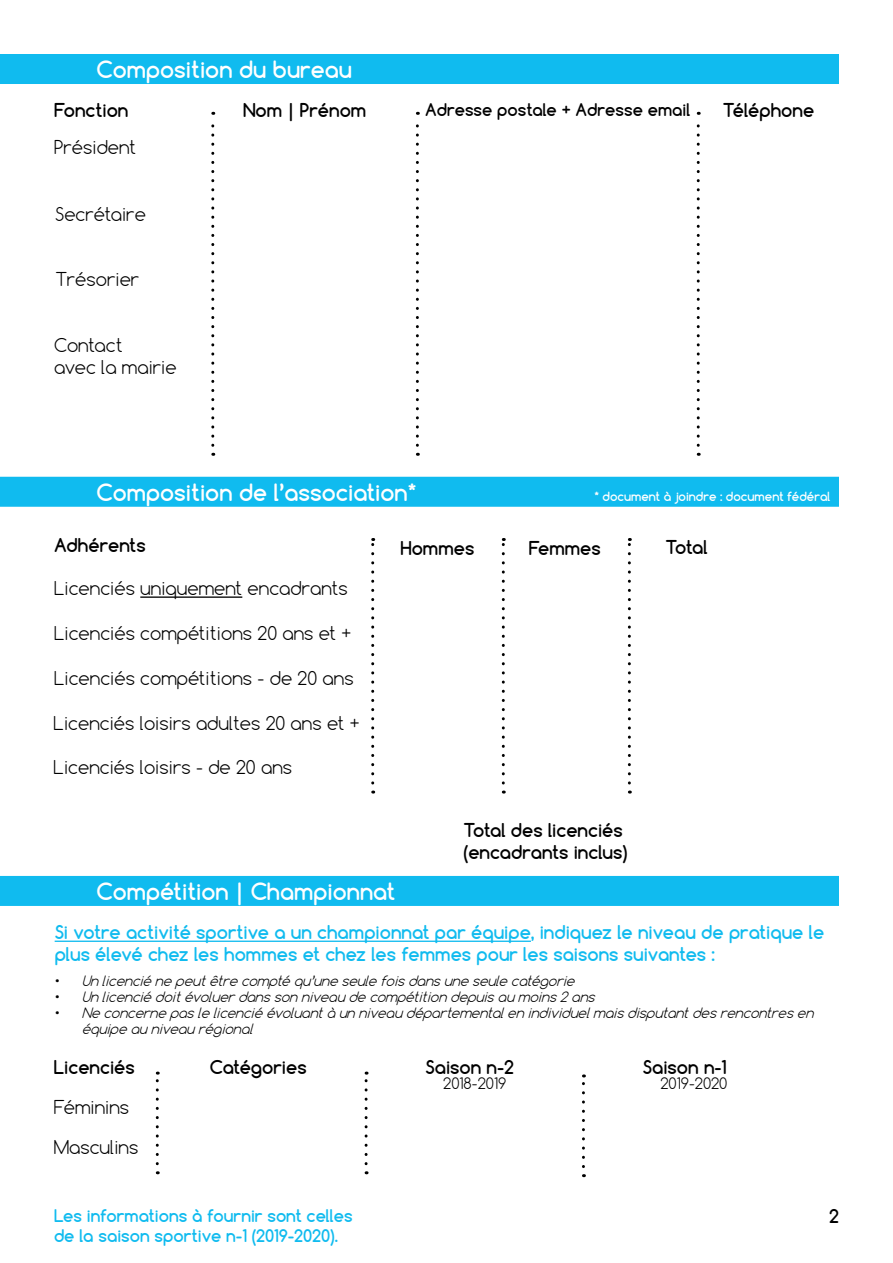
<style>
.page{position:relative;width:893px;height:1263px;background:#fff}
.page>*{position:absolute;margin:0;border:0;box-sizing:border-box;transform-origin:0 0}
.t1{font:700 22.5px "Comfortaa";color:#fff}
.t2{font:300 18px/21.6px "Comfortaa";color:#000}
.t3{font:700 18px/21.6px "Comfortaa";color:#10bbef}
.t4{font:700 18px "Comfortaa";color:#000}
.t5{font:700 16.5px "Comfortaa";color:#10bbef}
.t6{font:700 16.5px "Comfortaa";color:#000}
.t7{font:300 15px "Comfortaa";color:#000}
.t8{font:italic 300 13.5px/16.2px "Comfortaa";color:#000}
.t9{font:700 12px "Comfortaa";color:#fff}
.s1{font-style:normal}
</style>
<div class="page">
<div style="left:0;top:54px;width:839px;height:30px;background:#10bbef"></div>
<svg style="left:211px;top:112px;width:3px;height:333px"></svg>
<svg style="left:416px;top:112px;width:3px;height:333px"></svg>
<svg style="left:697px;top:112px;width:3px;height:333px"></svg>
<svg style="left:371px;top:538px;width:3px;height:245px"></svg>
<svg style="left:502px;top:538px;width:3px;height:245px"></svg>
<svg style="left:628px;top:538px;width:3px;height:245px"></svg>
<hr style="left:55px;top:940px;width:476px;height:2px;background:#10bbef">
<div style="left:0;top:477px;width:839px;height:30px;background:#10bbef"></div>
<hr style="left:140px;top:596px;width:102px;height:2px;background:#000">
<div style="left:0;top:876px;width:839px;height:30px;background:#10bbef"></div>
<svg style="left:156px;top:1071px;width:3px;height:93px"></svg>
<svg style="left:365px;top:1071px;width:3px;height:93px"></svg>
<svg style="left:582px;top:1074px;width:3px;height:92px"></svg>
<h1 class="t1" style="left:97px;top:55px;width:257px">Composition du bureau</h1>
<h2 class="t4" style="left:54px;top:99px;width:76px">Fonction</h2>
<h2 class="t4" style="left:243px;top:99px;width:125px">Nom | Prénom</h2>
<p class="t6" style="left:425px;top:99px;width:267px">Adresse postale + Adresse email</p>
<h2 class="t4" style="left:723px;top:99px;width:93px">Téléphone</h2>
<h2 class="t2" style="left:54px;top:136px;width:84px">Président</h2>
<h2 class="t2" style="left:55px;top:203px;width:92px">Secrétaire</h2>
<h2 class="t2" style="left:56px;top:268px;width:85px">Trésorier</h2>
<h2 class="t2" style="left:54px;top:334px;width:124px">Contact<br>avec la mairie</h2>
<h1 class="t1" style="left:97px;top:478px;width:321px">Composition de l’association*</h1>
<p class="t9" style="left:594px;top:488px;width:237px">* document à joindre : document fédéral</p>
<h2 class="t4" style="left:54px;top:534px;width:93px">Adhérents</h2>
<h2 class="t2" style="left:54px;top:577px;width:295px">Licenciés uniquement encadrants</h2>
<h2 class="t2" style="left:54px;top:622px;width:299px">Licenciés compétitions 20 ans et +</h2>
<h2 class="t2" style="left:54px;top:667px;width:301px">Licenciés compétitions - de 20 ans</h2>
<h2 class="t2" style="left:53px;top:712px;width:308px">Licenciés loisirs adultes 20 ans et +</h2>
<h2 class="t2" style="left:53px;top:756px;width:240px">Licenciés loisirs - de 20 ans</h2>
<h2 class="t4" style="left:400px;top:537px;width:75px">Hommes</h2>
<h2 class="t4" style="left:529px;top:537px;width:74px">Femmes</h2>
<h2 class="t4" style="left:665px;top:536px;width:44px">Total</h2>
<h2 class="t4" style="left:463px;top:818px;width:161px">Total des licenciés</h2>
<h2 class="t4" style="left:463px;top:840px;width:165px">(encadrants inclus)</h2>
<h1 class="t1" style="left:97px;top:877px;width:300px">Compétition | Championnat</h1>
<h2 class="t3" style="left:55px;top:921px;width:771px">Si votre activité sportive a un championnat par équipe, indiquez le niveau de pratique le plus élevé chez les hommes et chez les femmes pour les saisons suivantes :</h2>
<p class="t8" style="left:55px;top:972px;width:526px"><span class="s1">•</span> Unlicencié ne peutêtre compté qu’une seule foisdansune seule catégorie</p>
<p class="t8" style="left:55px;top:988px;width:546px"><span class="s1">•</span> Unlicencié doitévoluerdanssonniveaude compétitiondepuisaumoins2ans</p>
<p class="t8" style="left:82px;top:1005px;width:738px;text-indent:-27px"><span class="s1">•</span> Ne concerne pasle licencié évoluantà unniveaudépartementalenindividuelmaisdisputantdesrencontresen équipe auniveaurégional</p>
<h2 class="t4" style="left:54px;top:1056px;width:83px">Licenciés</h2>
<h2 class="t4" style="left:210px;top:1056px;width:98px">Catégories</h2>
<h2 class="t4" style="left:425px;top:1056px;width:90px">Saison n-2</h2>
<h2 class="t4" style="left:643px;top:1056px;width:85px">Saison n-1</h2>
<p class="t7" style="left:443px;top:1073px;width:65px">2018-2019</p>
<p class="t7" style="left:660px;top:1073px;width:69px">2019-2020</p>
<h2 class="t2" style="left:54px;top:1096px;width:77px">Féminins</h2>
<h2 class="t2" style="left:54px;top:1136px;width:86px">Masculins</h2>
<p class="t5" style="left:54px;top:1205px;width:300px">Les informations à fournir sont celles</p>
<h2 class="t4" style="left:829px;top:1205px;width:11px">2</h2>
<p class="t5" style="left:54px;top:1225px;width:286px">de la saison sportive n-1 (2019-2020).</p>
</div>
